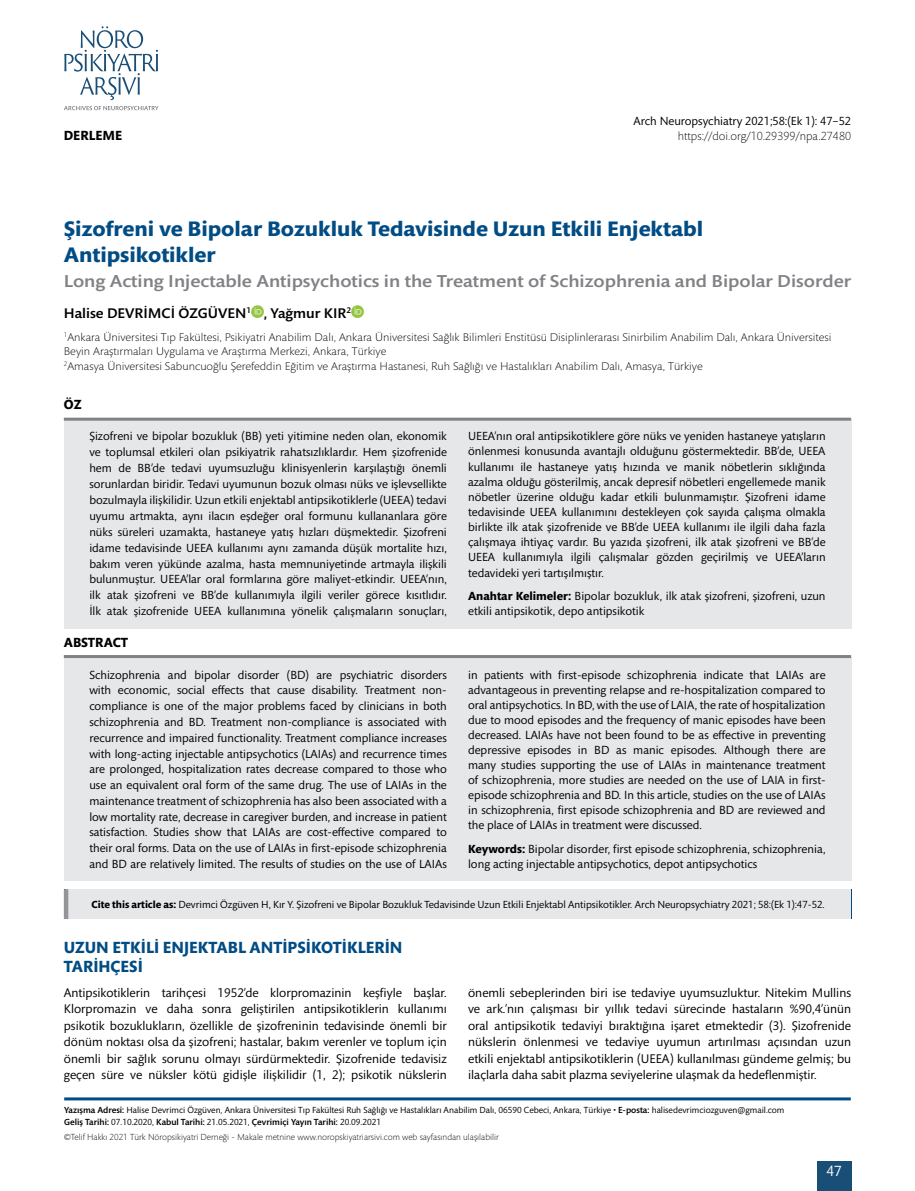
<style>
.page{position:relative;width:915px;height:1191px;background:#fff}
.page>*{position:absolute;margin:0;border:0;box-sizing:border-box;transform-origin:0 0}
.t1{font:700 21.3px/25.5px "Mundo Sans Std";color:#014c84;scale:1.05 1}
.t2{font:500 17.55px "Mundo Sans Std";color:#808285;scale:1.11 1}
.t3{font:700 16.5px/19.5px "Mundo Sans Std";color:#014c84}
.t4{font:15px "Mundo Sans Std";color:#fff}
.t5{font:500 14.25px "Mundo Sans Std";color:#000;scale:1.05 1}
.t6{font:700 13.5px "Mundo Sans Std";color:#000}
.t7{font:12.75px/16.5px "Mundo Sans Std";color:#000;text-align:justify}
.t8{font:12px/15.8px "Mundo Sans Std";color:#000;text-align:justify}
.t9{font:300 12px "Mundo Sans Std";color:#000}
.t10{font:300 11.4px/14.4px "Mundo Sans Std";color:#000;scale:1.05 1}
.t11{font:10.5px "Mundo Sans Std";color:#000}
.t12{font:9px/12px "Mundo Sans Std";color:#000}
.t13{font:300 9px "Mundo Sans Std";color:#000}
.s1{font-weight:700}
.s2{font-weight:500}
</style>
<div class="page">
<div style="left:816px;top:1161px;width:34px;height:30px;background:#194e77"></div>
<svg style="left:64px;top:26px;width:94px;height:74px"></svg>
<svg style="left:64px;top:106px;width:94px;height:4px"></svg>
<svg style="left:251px;top:305px;width:13px;height:13px"></svg>
<svg style="left:351px;top:305px;width:13px;height:13px"></svg>
<div style="left:64px;top:657px;width:786px;height:223px;background:#e6e7e8"></div>
<hr style="left:64px;top:655px;width:786px;height:3px;background:#808285">
<div style="left:64px;top:419px;width:786px;height:209px;background:#e6e7e8"></div>
<hr style="left:64px;top:418px;width:786px;height:3px;background:#808285">
<div style="left:66px;top:889px;width:784px;height:30px;background:#e6e7e8"></div>
<hr style="left:64px;top:889px;width:4px;height:30px;background:#939598">
<hr style="left:64px;top:1097px;width:786px;height:3px;background:#014c84">
<p class="t6" style="left:64px;top:128px;width:60px">DERLEME</p>
<p class="t8" style="left:633px;top:113px;width:219px">Arch Neuropsychiatry 2021;58:(Ek 1): 47−52</p>
<p class="t9" style="left:677px;top:129px;width:175px">https://doi.org/10.29399/npa.27480</p>
<h1 class="t1" style="left:64px;top:217px;width:610px">Şizofreni ve Bipolar Bozukluk Tedavisinde Uzun Etkili Enjektabl<br>Antipsikotikler</h1>
<h2 class="t2" style="left:64px;top:272px;width:710px">Long Acting Injectable Antipsychotics in the Treatment of Schizophrenia and Bipolar Disorder</h2>
<p class="t5" style="left:64px;top:305px;width:275px">Halise DEVRİMCİ ÖZGÜVEN<sup>1</sup> , Yağmur KIR<sup>2</sup></p>
<p class="t10" style="left:64px;top:330px;width:732px"><sup>1</sup>Ankara Üniversitesi Tıp Fakültesi, Psikiyatri Anabilim Dalı, Ankara Üniversitesi Sağlık Bilimleri Enstitüsü Disiplinlerarası Sinirbilim Anabilim Dalı, Ankara Üniversitesi<br>Beyin Araştırmaları Uygulama ve Araştırma Merkezi, Ankara, Türkiye<br><sup>2</sup>Amasya Üniversitesi Sabuncuoğlu Şerefeddin Eğitim ve Araştırma Hastanesi, Ruh Sağlığı ve Hastalıkları Anabilim Dalı, Amasya, Türkiye</p>
<p class="t6" style="left:64px;top:397px;width:19px">ÖZ</p>
<p class="t8" style="left:89px;top:429px;width:359px">Şizofreni ve bipolar bozukluk (BB) yeti yitimine neden olan, ekonomik ve toplumsal etkileri olan psikiyatrik rahatsızlıklardır. Hem şizofrenide hem de BB’de tedavi uyumsuzluğu klinisyenlerin karşılaştığı önemli sorunlardan biridir. Tedavi uyumunun bozuk olması nüks ve işlevsellikte bozulmayla ilişkilidir. Uzun etkili enjektabl antipsikotiklerle (UEEA) tedavi uyumu artmakta, aynı ilacın eşdeğer oral formunu kullananlara göre nüks süreleri uzamakta, hastaneye yatış hızları düşmektedir. Şizofreni idame tedavisinde UEEA kullanımı aynı zamanda düşük mortalite hızı, bakım veren yükünde azalma, hasta memnuniyetinde artmayla ilişkili bulunmuştur. UEEA’lar oral formlarına göre maliyet-etkindir. UEEA’nın, ilk atak şizofreni ve BB’de kullanımıyla ilgili veriler görece kısıtlıdır.<br>İlk atak şizofrenide UEEA kullanımına yönelik çalışmaların sonuçları,</p>
<p class="t8" style="left:468px;top:429px;width:359px;line-height:15.1px">UEEA’nın oral antipsikotiklere göre nüks ve yeniden hastaneye yatışların önlenmesi konusunda avantajlı olduğunu göstermektedir. BB’de, UEEA kullanımı ile hastaneye yatış hızında ve manik nöbetlerin sıklığında azalma olduğu gösterilmiş, ancak depresif nöbetleri engellemede manik nöbetler üzerine olduğu kadar etkili bulunmamıştır. Şizofreni idame tedavisinde UEEA kullanımını destekleyen çok sayıda çalışma olmakla birlikte ilk atak şizofrenide ve BB’de UEEA kullanımı ile ilgili daha fazla çalışmaya ihtiyaç vardır. Bu yazıda şizofreni, ilk atak şizofreni ve BB’de UEEA kullanımıyla ilgili çalışmalar gözden geçirilmiş ve UEEA’ların tedavideki yeri tartışılmıştır.</p>
<p class="t8" style="left:468px;top:589px;width:359px;line-height:15.1px"><span class="s1">Anahtar Kelimeler:</span> Bipolar bozukluk, ilk atak şizofreni, şizofreni, uzun etkili antipsikotik, depo antipsikotik</p>
<p class="t6" style="left:64px;top:634px;width:66px">ABSTRACT</p>
<p class="t8" style="left:89px;top:667px;width:359px">Schizophrenia and bipolar disorder (BD) are psychiatric disorders with economic, social effects that cause disability. Treatment non&shy;compliance is one of the major problems faced by clinicians in both schizophrenia and BD. Treatment non-compliance is associated with recurrence and impaired functionality. Treatment compliance increases with long-acting injectable antipsychotics (LAIAs) and recurrence times are prolonged, hospitalization rates decrease compared to those who use an equivalent oral form of the same drug. The use of LAIAs in the maintenance treatment of schizophrenia has also been associated with a low mortality rate, decrease in caregiver burden, and increase in patient satisfaction. Studies show that LAIAs are cost-effective compared to their oral forms. Data on the use of LAIAs in first-episode schizophrenia and BD are relatively limited. The results of studies on the use of LAIAs</p>
<p class="t8" style="left:468px;top:667px;width:359px;line-height:15px">in patients with first-episode schizophrenia indicate that LAIAs are advantageous in preventing relapse and re-hospitalization compared to oral antipsychotics. In BD, with the use of LAIA, the rate of hospitalization due to mood episodes and the frequency of manic episodes have been decreased. LAIAs have not been found to be as effective in preventing depressive episodes in BD as manic episodes. Although there are many studies supporting the use of LAIAs in maintenance treatment of schizophrenia, more studies are needed on the use of LAIA in first&shy;episode schizophrenia and BD. In this article, studies on the use of LAIAs in schizophrenia, first episode schizophrenia and BD are reviewed and the place of LAIAs in treatment were discussed.</p>
<p class="t8" style="left:468px;top:841px;width:359px;line-height:15px"><span class="s1">Keywords:</span> Bipolar disorder, first episode schizophrenia, schizophrenia, long acting injectable antipsychotics, depot antipsychotics</p>
<p class="t11" style="left:92px;top:898px;width:734px"><span class="s1">Cite this article as:</span> Devrimci Özgüven H, Kır Y. Şizofreni ve Bipolar Bozukluk Tedavisinde Uzun Etkili Enjektabl Antipsikotikler. Arch Neuropsychiatry 2021; 58:(Ek 1):47-52.</p>
<h3 class="t3" style="left:64px;top:938px;width:340px">UZUN ETKILI ENJEKTABL ANTIPSIKOTIKLERIN<br>TARIHÇESI</h3>
<p class="t7" style="left:64px;top:984px;width:384px">Antipsikotiklerin tarihçesi 1952’de klorpromazinin keşfiyle başlar.<br>Klorpromazin ve daha sonra geliştirilen antipsikotiklerin kullanımı psikotik bozuklukların, özellikle de şizofreninin tedavisinde önemli bir dönüm noktası olsa da şizofreni; hastalar, bakım verenler ve toplum için önemli bir sağlık sorunu olmayı sürdürmektedir. Şizofrenide tedavisiz geçen süre ve nüksler kötü gidişle ilişkilidir (1, 2); psikotik nükslerin</p>
<p class="t7" style="left:468px;top:984px;width:384px">önemli sebeplerinden biri ise tedaviye uyumsuzluktur. Nitekim Mullins ve ark.’nın çalışması bir yıllık tedavi sürecinde hastaların %90,4’ünün oral antipsikotik tedaviyi bıraktığına işaret etmektedir (3). Şizofrenide nükslerin önlenmesi ve tedaviye uyumun artırılması açısından uzun etkili enjektabl antipsikotiklerin (UEEA) kullanılması gündeme gelmiş; bu ilaçlarla daha sabit plazma seviyelerine ulaşmak da hedeflenmiştir.</p>
<p class="t12" style="left:64px;top:1104px;width:721px"><span class="s2">Yazışma Adresi:</span> Halise Devrimci Özgüven, Ankara Üniversitesi Tıp Fakültesi Ruh Sağlığı ve Hastalıkları Anabilim Dalı, 06590 Cebeci, Ankara, Türkiye • <span class="s2">E-posta:</span> halisedevrimciozguven@gmail.com<br><span class="s2">Geliş Tarihi:</span> 07.10.2020, <span class="s2">Kabul Tarihi:</span> 21.05.2021, <span class="s2">Çevrimiçi Yayın Tarihi:</span> 20.09.2021</p>
<p class="t13" style="left:64px;top:1132px;width:436px">©Telif Hakkı 2021 Türk Nöropsikiyatri Derneği - Makale metnine www.noropskiyatriarsivi.com web sayfasından ulaşılabilir</p>
<p class="t4" style="left:826px;top:1162px;width:17px">47</p>
</div>
